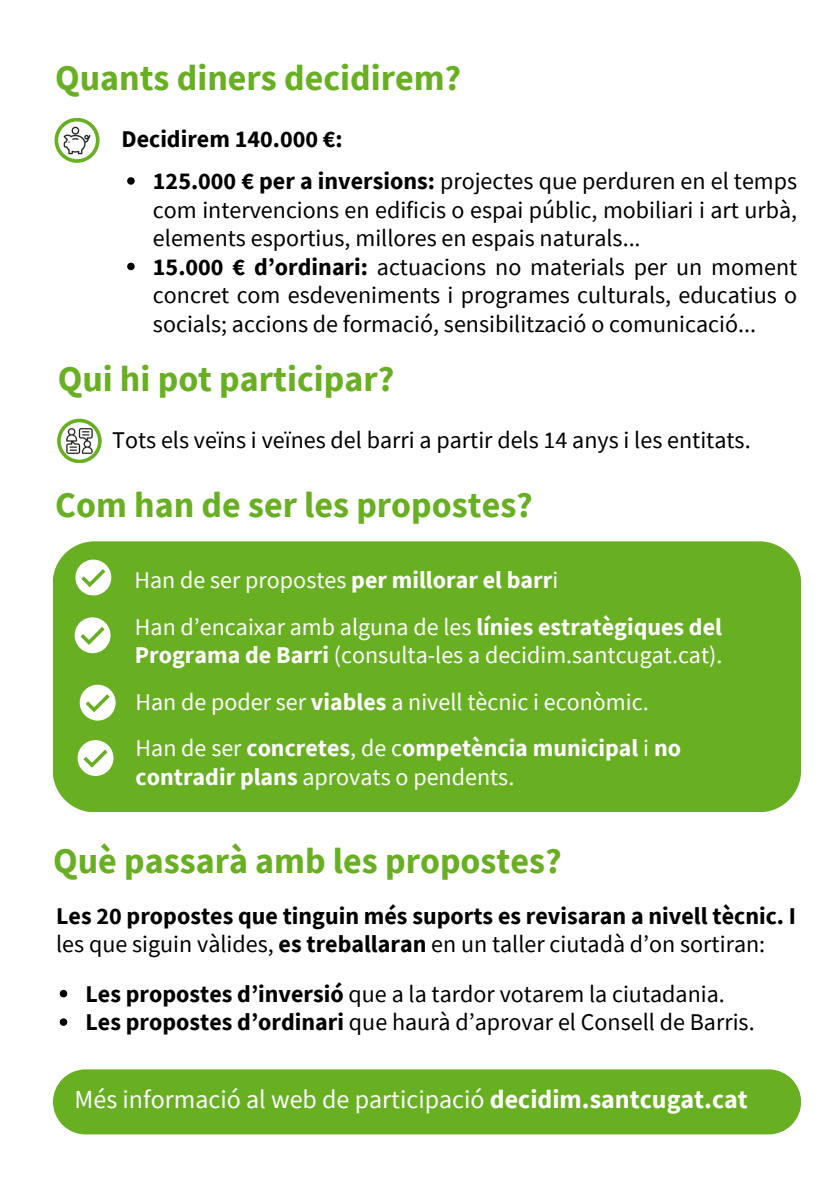
<style>
.page{position:relative;width:839px;height:1191px;background:#fff}
.page>*{position:absolute;margin:0;border:0;box-sizing:border-box;transform-origin:0 0}
.t1{font:700 36px "Source Sans Pro";color:#68b022}
.t2{font:26px "Source Sans Pro";color:#fefefe}
.t3{font:24px/28.4px "Source Sans Pro";color:#000;text-align:justify}
.t4{font:24px/28.4px "Source Sans Pro";color:#fff}
.t5{font:700 24px/28.4px "Source Sans Pro";color:#000}
.t6{font:700 24px/28.4px "Source Sans Pro";color:#fff}
.s1{font-weight:700}
.s2{font-weight:400}
</style>
<div class="page">
<div style="left:53px;top:541px;width:748px;height:271px;background:#68b022;border-radius:42px"></div>
<svg style="left:75px;top:560px;width:36px;height:35px"></svg>
<svg style="left:75px;top:617px;width:35px;height:36px"></svg>
<svg style="left:80px;top:685px;width:36px;height:36px"></svg>
<svg style="left:78px;top:740px;width:35px;height:36px"></svg>
<svg style="left:94px;top:1134px;width:38px;height:1px"></svg>
<div style="left:53px;top:1069px;width:748px;height:65px;background:#68b022"></div>
<svg style="left:57px;top:419px;width:45px;height:44px"></svg>
<svg style="left:54px;top:118px;width:45px;height:45px"></svg>
<svg style="left:60px;top:1018px;width:7px;height:8px"></svg>
<svg style="left:60px;top:990px;width:7px;height:7px"></svg>
<svg style="left:127px;top:177px;width:8px;height:8px"></svg>
<svg style="left:127px;top:263px;width:8px;height:7px"></svg>
<p class="t1" style="left:55px;top:55px;width:407px">Quants diners decidirem?</p>
<p class="t5" style="left:121px;top:124px;width:223px">Decidirem 140.000 €:</p>
<p class="t3" style="left:153px;top:166px;width:645px"><span class="s1">125.000 € per a inversions:</span> projectes que perduren en el temps com intervencions en edificis o espai públic, mobiliari i art urbà, elements esportius, millores en espais naturals...</p>
<h1 class="t3" style="left:153px;top:252px;width:645px"><span class="s1">15.000 € d’ordinari:</span> actuacions no materials per un moment concret com esdeveniments i programes culturals, educatius o socials; accions de formació, sensibilització o comunicació...</h1>
<p class="t1" style="left:58px;top:355px;width:338px">Qui hi pot participar?</p>
<p class="t3" style="left:112px;top:425px;width:640px">Tots els veïns i veïnes del barri a partir dels 14 anys i les entitats.</p>
<p class="t1" style="left:55px;top:482px;width:479px">Com han de ser les propostes?</p>
<h2 class="t4" style="left:134px;top:566px;width:425px">Han de ser propostes <span class="s1">per millorar el barr</span>i</h2>
<p class="t4" style="left:135px;top:612px;width:589px">Han d’encaixar amb alguna de les <span class="s1">línies estratègiques del<br>Programa de Barri</span> (consulta-les a decidim.santcugat.cat).</p>
<p class="t4" style="left:135px;top:687px;width:515px">Han de poder ser <span class="s1">viables</span> a nivell tècnic i econòmic.</p>
<h1 class="t6" style="left:136px;top:734px;width:547px"><span class="s2">Han de ser</span> concretes<span class="s2">, de c</span>ompetència municipal <span class="s2">i</span> no contradir plans <span class="s2">aprovats o pendents.</span></h1>
<p class="t1" style="left:53px;top:837px;width:510px">Què passarà amb les propostes?</p>
<p class="t5" style="left:56px;top:901px;width:741px">Les 20 propostes que tinguin més suports es revisaran a nivell tècnic. I <span class="s2">les que siguin vàlides,</span> es treballaran <span class="s2">en un taller ciutadà d’on sortiran:</span></p>
<p class="t3" style="left:85px;top:979px;width:640px"><span class="s1">Les propostes d’inversió</span> que a la tardor votarem la ciutadania.</p>
<p class="t3" style="left:85px;top:1008px;width:670px"><span class="s1">Les propostes d’ordinari</span> que haurà d’aprovar el Consell de Barris.</p>
<h1 class="t2" style="left:75px;top:1083px;width:674px">Més informació al web de participació <span class="s1">decidim.santcugat.cat</span></h1>
</div>
